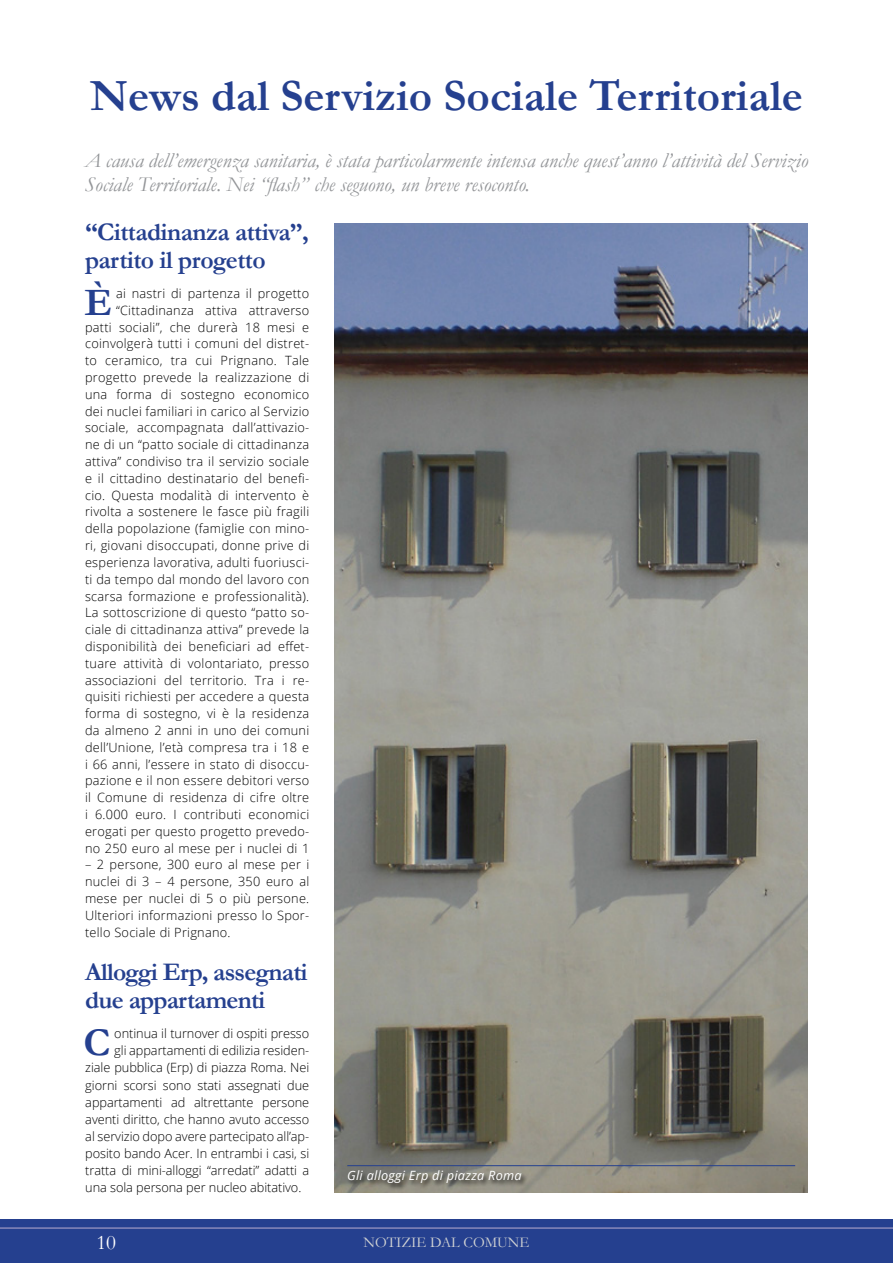
<style>
.page{position:relative;width:893px;height:1263px;background:#fff}
.page>*{position:absolute;margin:0;border:0;box-sizing:border-box;transform-origin:0 0}
.t1{font:700 45px "Garamond";color:#25408f}
.t2{font:700 39.6px "Garamond";color:#25408f}
.t3{font:700 39.15px "Garamond";color:#25408f}
.t4{font:700 25.5px/28.5px "Garamond";letter-spacing:-.03em;color:#25408f}
.t5{font:italic 21px/24px "Garamond";color:#939598}
.t6{font:21px "Garamond";color:#fff}
.t7{font:15px "Garamond";color:#d1d3d4}
.t8{font:300 12.75px/16.8px "Open Sans";letter-spacing:.02em;color:#000;text-align:right}
.t9{font:300 12.75px "Open Sans";letter-spacing:-.005em;color:#000}
.t10{font:italic 12.75px "Open Sans";letter-spacing:.02em;color:#fff}
</style>
<div class="page">
<div style="left:0;top:1219px;width:893px;height:44px;background:#25408f"></div>
<hr style="left:0;top:1227px;width:893px;height:2px;background:#8889ba">
<img style="left:334px;top:223px;width:474px;height:970px">
<hr style="left:347px;top:1165px;width:448px;height:1px;background:#25408f">
<div style="left:347px;top:1171px;width:181px;height:19px;background:#000;opacity:.75"></div>
<h1 class="t1" style="left:90px;top:66px;width:714px">News dal Servizio Sociale Territoriale</h1>
<h3 class="t5" style="left:85px;top:148px;width:725px">A causa dell’emergenza sanitaria, è stata particolarmente intensa anche quest’anno l’attività del Servizio<br>Sociale Territoriale. Nei “flash” che seguono, un breve resoconto.</h3>
<h3 class="t4" style="left:85px;top:218px;width:225px">“Cittadinanza attiva”, partito il progetto</h3>
<h3 class="t3" style="left:84px;top:276px;width:29px">È</h3>
<p class="t8" style="left:85px;top:285px;width:226px">ai nastri di partenza il progetto “Cittadinanza attiva attraverso<br>patti sociali”, che durerà 18 mesi e coinvolgerà tutti i comuni del distret&shy;to ceramico, tra cui Prignano. Tale progetto prevede la realizzazione di una forma di sostegno economico dei nuclei familiari in carico al Servizio sociale, accompagnata dall’attivazio&shy;ne di un “patto sociale di cittadinanza attiva” condiviso tra il servizio sociale e il cittadino destinatario del benefi&shy;cio. Questa modalità di intervento è rivolta a sostenere le fasce più fragili della popolazione (famiglie con mino&shy;ri, giovani disoccupati, donne prive di esperienza lavorativa, adulti fuoriusci&shy;ti da tempo dal mondo del lavoro con scarsa formazione e professionalità).<br>La sottoscrizione di questo “patto so&shy;ciale di cittadinanza attiva” prevede la disponibilità dei beneficiari ad effet&shy;tuare attività di volontariato, presso associazioni del territorio. Tra i re&shy;quisiti richiesti per accedere a questa forma di sostegno, vi è la residenza da almeno 2 anni in uno dei comuni dell’Unione, l’età compresa tra i 18 e i 66 anni, l’essere in stato di disoccu&shy;pazione e il non essere debitori verso il Comune di residenza di cifre oltre i 6.000 euro. I contributi economici erogati per questo progetto prevedo&shy;no 250 euro al mese per i nuclei di 1</p>
<p class="t8" style="left:85px;top:856px;width:226px;text-align:justify">– 2 persone, 300 euro al mese per i nuclei di 3 – 4 persone, 350 euro al mese per nuclei di 5 o più persone.<br>Ulteriori informazioni presso lo Spor&shy;tello Sociale di Prignano.</p>
<h3 class="t4" style="left:85px;top:958px;width:224px">Alloggi Erp, assegnati due appartamenti</h3>
<h2 class="t2" style="left:84px;top:1016px;width:28px">C</h2>
<p class="t9" style="left:114px;top:1025px;width:196px">ontinua il turnover di ospiti presso</p>
<p class="t9" style="left:114px;top:1042px;width:196px">gli appartamenti di edilizia residen-</p>
<p class="t9" style="left:85px;top:1059px;width:225px">ziale pubblica (Erp) di piazza Roma. Nei</p>
<p class="t9" style="left:85px;top:1076px;width:225px">giorni scorsi sono stati assegnati due</p>
<p class="t9" style="left:85px;top:1093px;width:225px">appartamenti ad altrettante persone</p>
<p class="t9" style="left:85px;top:1110px;width:225px">aventi diritto, che hanno avuto accesso</p>
<p class="t9" style="left:85px;top:1127px;width:225px">al servizio dopo avere partecipato all’ap-</p>
<p class="t9" style="left:85px;top:1144px;width:225px">posito bando Acer. In entrambi i casi, si</p>
<p class="t9" style="left:85px;top:1162px;width:225px">tratta di mini-alloggi “arredati” adatti a</p>
<p class="t9" style="left:85px;top:1179px;width:218px">una sola persona per nucleo abitativo.</p>
<p class="t10" style="left:347px;top:1167px;width:176px">Gli alloggi Erp di piazza Roma</p>
<h3 class="t6" style="left:96px;top:1228px;width:21px">10</h3>
<p class="t7" style="left:364px;top:1232px;width:167px">NOTIZIE DAL COMUNE</p>
</div>
